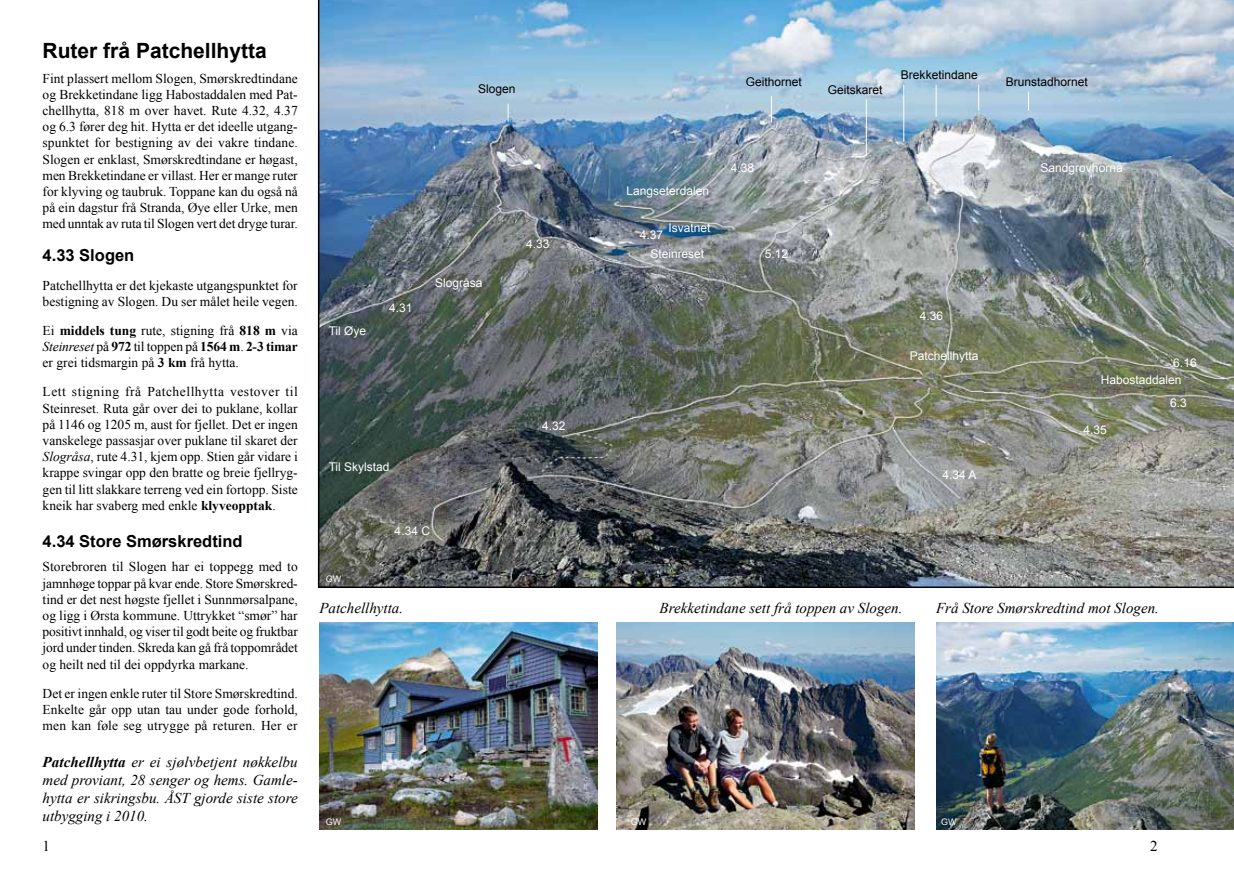
<style>
.page{position:relative;width:1234px;height:872px;background:#fff}
.page>*{position:absolute;margin:0;border:0;box-sizing:border-box;transform-origin:0 0}
.t1{font:700 21px "Arial";color:#000}
.t2{font:700 16.5px "Arial";color:#000}
.t3{font:italic 15px/18px "Times New Roman";color:#000;text-align:justify}
.t4{font:15px "Times New Roman";color:#000}
.t5{font:13.5px/16.2px "Times New Roman";color:#000;text-align:justify}
.t6{font:12px "Arial";color:#fff}
.t7{font:12px "Arial";color:#000}
.t8{font:9px "Arial";color:#fff}
.s1{font-weight:700}
.s2{font-style:italic}
</style>
<div class="page">
<img style="left:318px;top:0;width:915px;height:588px">
<img style="left:936px;top:623px;width:297px;height:206px">
<img style="left:319px;top:623px;width:278px;height:206px">
<img style="left:616px;top:623px;width:298px;height:206px">
<svg style="left:507px;top:104px;width:1px;height:18px"></svg>
<svg style="left:771px;top:96px;width:1px;height:26px"></svg>
<hr style="left:865px;top:100px;width:1px;height:56px;background:#fff">
<hr style="left:903px;top:85px;width:1px;height:56px;background:#fff">
<hr style="left:935px;top:85px;width:1px;height:31px;background:#fff">
<svg style="left:978px;top:85px;width:1px;height:25px"></svg>
<svg style="left:1027px;top:92px;width:1px;height:18px"></svg>
<h1 class="t1" style="left:43px;top:36px;width:226px">Ruter frå Patchellhytta</h1>
<p class="t5" style="left:43px;top:70px;width:257px">Fint plassert mellom Slogen, Smørskredtindane og Brekketindane ligg Habostaddalen med Pat&shy;chellhytta, 818 m over havet. Rute 4.32, 4.37 og 6.3 fører deg hit. Hytta er det ideelle utgang&shy;spunktet for bestigning av dei vakre tindane.<br>Slogen er enklast, Smørskredtindane er høgast, men Brekketindane er villast. Her er mange ruter for klyving og taubruk. Toppane kan du også nå på ein dagstur frå Stranda, Øye eller Urke, men med unntak av ruta til Slogen vert det dryge turar.</p>
<p class="t2" style="left:43px;top:244px;width:93px">4.33 Slogen</p>
<p class="t5" style="left:43px;top:277px;width:257px">Patchellhytta er det kjekaste utgangspunktet for bestigning av Slogen. Du ser målet heile vegen.</p>
<p class="t5" style="left:43px;top:322px;width:257px">Ei <span class="s1">middels tung</span> rute, stigning frå <span class="s1">818 m</span> via <span class="s2">Steinreset</span> på <span class="s1">972</span> til toppen på <span class="s1">1564 m</span>. <span class="s1">2-3 timar </span>er grei tidsmargin på <span class="s1">3 km</span> frå hytta.</p>
<p class="t5" style="left:43px;top:383px;width:257px">Lett stigning frå Patchellhytta vestover til Steinreset. Ruta går over dei to puklane, kollar på 1146 og 1205 m, aust for fjellet. Det er ingen vanskelege passasjar over puklane til skaret der <span class="s2">Slogråsa</span>, rute 4.31, kjem opp. Stien går vidare i krappe svingar opp den bratte og breie fjellryg&shy;gen til litt slakkare terreng ved ein fortopp. Siste kneik har svaberg med enkle <span class="s1">klyveopptak</span>.</p>
<p class="t2" style="left:43px;top:530px;width:201px">4.34 Store Smørskredtind</p>
<p class="t5" style="left:43px;top:558px;width:257px">Storebroren til Slogen har ei toppegg med to jamnhøge toppar på kvar ende. Store Smørskred&shy;tind er det nest høgste fjellet i Sunnmørsalpane, og ligg i Ørsta kommune. Uttrykket “smør” har positivt innhald, og viser til godt beite og fruktbar jord under tinden. Skreda kan gå frå toppområdet og heilt ned til dei oppdyrka markane.</p>
<p class="t5" style="left:43px;top:685px;width:257px">Det er ingen enkle ruter til Store Smørskredtind.<br>Enkelte går opp utan tau under gode forhold, men kan føle seg utrygge på returen. Her er</p>
<p class="t3" style="left:42px;top:753px;width:257px"><span class="s1">Patchellhytta</span> er ei sjølvbetjent nøkkelbu med proviant, 28 senger og hems. Gamle&shy;hytta er sikringsbu. ÅST gjorde siste store utbygging i 2010.</p>
<p class="t7" style="left:478px;top:81px;width:39px">Slogen</p>
<p class="t6" style="left:328px;top:323px;width:39px">Til Øye</p>
<p class="t6" style="left:389px;top:300px;width:25px">4.31</p>
<p class="t6" style="left:435px;top:274px;width:49px">Slogråsa</p>
<p class="t6" style="left:328px;top:459px;width:62px">Til Skylstad</p>
<p class="t8" style="left:326px;top:573px;width:17px">GW</p>
<p class="t6" style="left:394px;top:522px;width:37px">4.34 C</p>
<p class="t3" style="left:319px;top:599px;width:85px">Patchellhytta.</p>
<p class="t6" style="left:526px;top:236px;width:25px">4.33</p>
<p class="t6" style="left:542px;top:418px;width:25px">4.32</p>
<p class="t7" style="left:900px;top:67px;width:78px">Brekketindane</p>
<p class="t7" style="left:745px;top:74px;width:58px">Geithornet</p>
<p class="t7" style="left:1005px;top:74px;width:84px">Brunstadhornet</p>
<p class="t7" style="left:827px;top:82px;width:56px">Geitskaret</p>
<p class="t6" style="left:626px;top:183px;width:84px">Langseterdalen</p>
<p class="t6" style="left:668px;top:220px;width:44px">Isvatnet</p>
<p class="t6" style="left:639px;top:227px;width:25px">4.37</p>
<p class="t6" style="left:650px;top:246px;width:55px">Steinreset</p>
<p class="t6" style="left:730px;top:160px;width:25px">4.38</p>
<p class="t6" style="left:1040px;top:160px;width:84px">Sandgrovhorna</p>
<p class="t6" style="left:764px;top:246px;width:25px">5.12</p>
<p class="t6" style="left:919px;top:307px;width:25px">4.36</p>
<p class="t6" style="left:909px;top:348px;width:70px">Patchellhytta</p>
<p class="t6" style="left:942px;top:466px;width:36px">4.34 A</p>
<p class="t6" style="left:1172px;top:355px;width:25px">6.16</p>
<p class="t6" style="left:1100px;top:372px;width:82px">Habostaddalen</p>
<p class="t6" style="left:1083px;top:422px;width:25px">4.35</p>
<p class="t6" style="left:1169px;top:395px;width:18px">6.3</p>
<p class="t3" style="left:659px;top:599px;width:244px">Brekketindane sett frå toppen av Slogen.</p>
<p class="t3" style="left:935px;top:599px;width:224px">Frå Store Smørskredtind mot Slogen.</p>
<p class="t8" style="left:326px;top:815px;width:17px">GW</p>
<p class="t8" style="left:630px;top:816px;width:17px">GW</p>
<p class="t8" style="left:940px;top:815px;width:17px">GW</p>
<p class="t4" style="left:42px;top:836px;width:9px">1</p>
<p class="t4" style="left:1149px;top:836px;width:9px">2</p>
</div>
